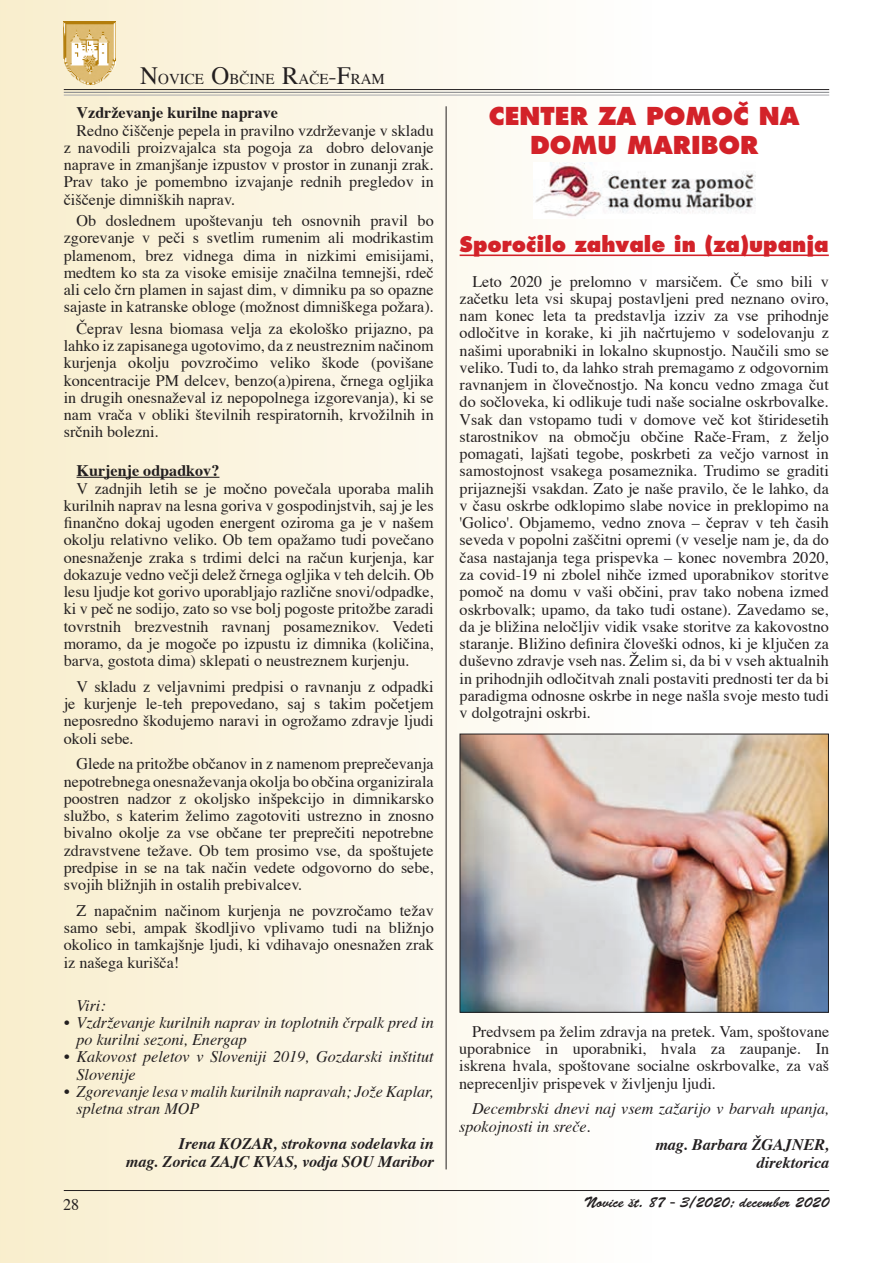
<style>
.page{position:relative;width:893px;height:1263px;background:#fff}
.page>*{position:absolute;margin:0;border:0;box-sizing:border-box;transform-origin:0 0}
.t1{font:800 24px/28.8px "MM Futura";color:#d32229;text-align:center}
.t2{font:800 21px "MM Futura";color:#d32229;scale:.96 1}
.t3{font:16.2px/17.2px "Times CE";color:#231f20;text-align:justify}
.t4{font:italic 16.2px/17.2px "Times CE";color:#231f20}
.t5{font:italic 700 16.2px/18px "Times CE";color:#231f20;text-align:right}
.t6{font:700 16.2px "Times CE";color:#231f20}
.t7{font:15px "Brush Script Std";color:#231f20}
.t8{font:15px "Times CE";color:#231f20}
.s1{font-size:24.9px}
</style>
<div class="page">
<div style="left:0;top:0;width:893px;height:1263px;background:linear-gradient(to right,#f9efd0,#fff)"></div>
<hr style="left:892px;top:0;width:1px;height:1263px;background:#f6e6b5">
<hr style="left:64px;top:89px;width:765px;height:1px;background:#231f20">
<hr style="left:64px;top:92px;width:765px;height:1px;background:#808285">
<hr style="left:64px;top:95px;width:765px;height:1px;background:#a8a9ad">
<img style="left:64px;top:21px;width:52px;height:63px">
<hr style="left:64px;top:1190px;width:765px;height:1px;background:#231f20">
<hr style="left:446px;top:106px;width:1px;height:1063px;background:#231f20">
<hr style="left:77px;top:477px;width:142px;height:1px;background:#231f20">
<img style="left:462px;top:736px;width:365px;height:275px">
<div style="left:460px;top:734px;width:369px;height:279px;border:1px solid #231f20"></div>
<img style="left:533px;top:162px;width:222px;height:56px">
<hr style="left:460px;top:254px;width:369px;height:2px;background:#d32229">
<p class="t8" style="left:140px;top:70px;width:246px"><span class="s1">N</span>OVICE <span class="s1">O</span>BČINE <span class="s1">R</span>AČE<span class="s1">-F</span>RAM</p>
<p class="t6" style="left:77px;top:102px;width:203px">Vzdrževanje kurilne naprave</p>
<p class="t3" style="left:64px;top:123px;width:371px;text-indent:13px">Redno čiščenje pepela in pravilno vzdrževanje v skladu z navodili proizvajalca sta pogoja za dobro delovanje naprave in zmanjšanje izpustov v prostor in zunanji zrak.<br>Prav tako je pomembno izvajanje rednih pregledov in čiščenje dimniških naprav.</p>
<p class="t3" style="left:64px;top:213px;width:371px;text-indent:13px">Ob doslednem upoštevanju teh osnovnih pravil bo zgorevanje v peči s svetlim rumenim ali modrikastim plamenom, brez vidnega dima in nizkimi emisijami, medtem ko sta za visoke emisije značilna temnejši, rdeč ali celo črn plamen in sajast dim, v dimniku pa so opazne sajaste in katranske obloge (možnost dimniškega požara).</p>
<p class="t3" style="left:64px;top:321px;width:371px;text-indent:13px">Čeprav lesna biomasa velja za ekološko prijazno, pa lahko iz zapisanega ugotovimo, da z neustreznim načinom kurjenja okolju povzročimo veliko škode (povišane koncentracije PM delcev, benzo(a)pirena, črnega ogljika in drugih onesnaževal iz nepopolnega izgorevanja), ki se nam vrača v obliki številnih respiratornih, krvožilnih in srčnih bolezni.</p>
<p class="t6" style="left:77px;top:460px;width:144px">Kurjenje odpadkov?</p>
<p class="t3" style="left:64px;top:480px;width:371px;text-indent:13px">V zadnjih letih se je močno povečala uporaba malih kurilnih naprav na lesna goriva v gospodinjstvih, saj je les finančno dokaj ugoden energent oziroma ga je v našem okolju relativno veliko. Ob tem opažamo tudi povečano onesnaženje zraka s trdimi delci na račun kurjenja, kar dokazuje vedno večji delež črnega ogljika v teh delcih. Ob lesu ljudje kot gorivo uporabljajo različne snovi/odpadke, ki v peč ne sodijo, zato so vse bolj pogoste pritožbe zaradi tovrstnih brezvestnih ravnanj posameznikov. Vedeti moramo, da je mogoče po izpustu iz dimnika (količina, barva, gostota dima) sklepati o neustreznem kurjenju.</p>
<p class="t3" style="left:64px;top:679px;width:371px;text-indent:13px">V skladu z veljavnimi predpisi o ravnanju z odpadki je kurjenje le-teh prepovedano, saj s takim početjem neposredno škodujemo naravi in ogrožamo zdravje ljudi okoli sebe.</p>
<p class="t3" style="left:64px;top:756px;width:371px;text-indent:13px">Glede na pritožbe občanov in z namenom preprečevanja nepotrebnega onesnaževanja okolja bo občina organizirala poostren nadzor z okoljsko inšpekcijo in dimnikarsko službo, s katerim želimo zagotoviti ustrezno in znosno bivalno okolje za vse občane ter preprečiti nepotrebne zdravstvene težave. Ob tem prosimo vse, da spoštujete predpise in se na tak način vedete odgovorno do sebe, svojih bližnjih in ostalih prebivalcev.</p>
<p class="t3" style="left:64px;top:903px;width:371px;text-indent:13px">Z napačnim načinom kurjenja ne povzročamo težav samo sebi, ampak škodljivo vplivamo tudi na bližnjo okolico in tamkajšnje ljudi, ki vdihavajo onesnažen zrak iz našega kurišča!</p>
<p class="t4" style="left:77px;top:998px;width:31px">Viri:</p>
<p class="t4" style="left:77px;top:1015px;width:359px;text-indent:-13px">• Vzdrževanje kurilnih naprav in toplotnih črpalk pred in po kurilni sezoni, Energap</p>
<p class="t4" style="left:77px;top:1049px;width:359px;text-indent:-13px">• Kakovost peletov v Sloveniji 2019, Gozdarski inštitut<br>Slovenije</p>
<p class="t4" style="left:77px;top:1084px;width:359px;text-indent:-13px">• Zgorevanje lesa v malih kurilnih napravah; Jože Kaplar, spletna stran MOP</p>
<p class="t5" style="left:126px;top:1136px;width:309px">Irena KOZAR, strokovna sodelavka in<br>mag. Zorica ZAJC KVAS, vodja SOU Maribor</p>
<h1 class="t1" style="left:489px;top:102px;width:312px">CENTER ZA POMO^ NA<br>DOMU MARIBOR</h1>
<p class="t2" style="left:460px;top:231px;width:386px">Sporo~ilo zahvale in (za)upanja</p>
<p class="t3" style="left:460px;top:274px;width:371px;text-indent:13px">Leto 2020 je prelomno v marsičem. Če smo bili v začetku leta vsi skupaj postavljeni pred neznano oviro, nam konec leta ta predstavlja izziv za vse prihodnje odločitve in korake, ki jih načrtujemo v sodelovanju z našimi uporabniki in lokalno skupnostjo. Naučili smo se veliko. Tudi to, da lahko strah premagamo z odgovornim ravnanjem in človečnostjo. Na koncu vedno zmaga čut do sočloveka, ki odlikuje tudi naše socialne oskrbovalke.<br>Vsak dan vstopamo tudi v domove več kot štiridesetih starostnikov na območju občine Rače-Fram, z željo pomagati, lajšati tegobe, poskrbeti za večjo varnost in samostojnost vsakega posameznika. Trudimo se graditi prijaznejši vsakdan. Zato je naše pravilo, če le lahko, da v času oskrbe odklopimo slabe novice in preklopimo na 'Golico'. Objamemo, vedno znova – čeprav v teh časih seveda v popolni zaščitni opremi (v veselje nam je, da do časa nastajanja tega prispevka – konec novembra 2020, za covid-19 ni zbolel nihče izmed uporabnikov storitve pomoč na domu v vaši občini, prav tako nobena izmed oskrbovalk; upamo, da tako tudi ostane). Zavedamo se, da je bližina neločljiv vidik vsake storitve za kakovostno staranje. Bližino definira človeški odnos, ki je ključen za duševno zdravje vseh nas. Želim si, da bi v vseh aktualnih in prihodnjih odločitvah znali postaviti prednosti ter da bi paradigma odnosne oskrbe in nege našla svoje mesto tudi v dolgotrajni oskrbi.</p>
<p class="t3" style="left:459px;top:1024px;width:371px;text-indent:13px">Predvsem pa želim zdravja na pretek. Vam, spoštovane uporabnice in uporabniki, hvala za zaupanje. In iskrena hvala, spoštovane socialne oskrbovalke, za vaš neprecenljiv prispevek v življenju ljudi.</p>
<p class="t4" style="left:459px;top:1101px;width:371px;text-indent:13px">Decembrski dnevi naj vsem zažarijo v barvah upanja, spokojnosti in sreče.</p>
<p class="t5" style="left:655px;top:1136px;width:175px">mag. Barbara ŽGAJNER, direktorica</p>
<p class="t3" style="left:63px;top:1197px;width:18px">28</p>
<p class="t7" style="left:584px;top:1194px;width:246px">Novice št. 87 - 3/2020; december 2020</p>
</div>
